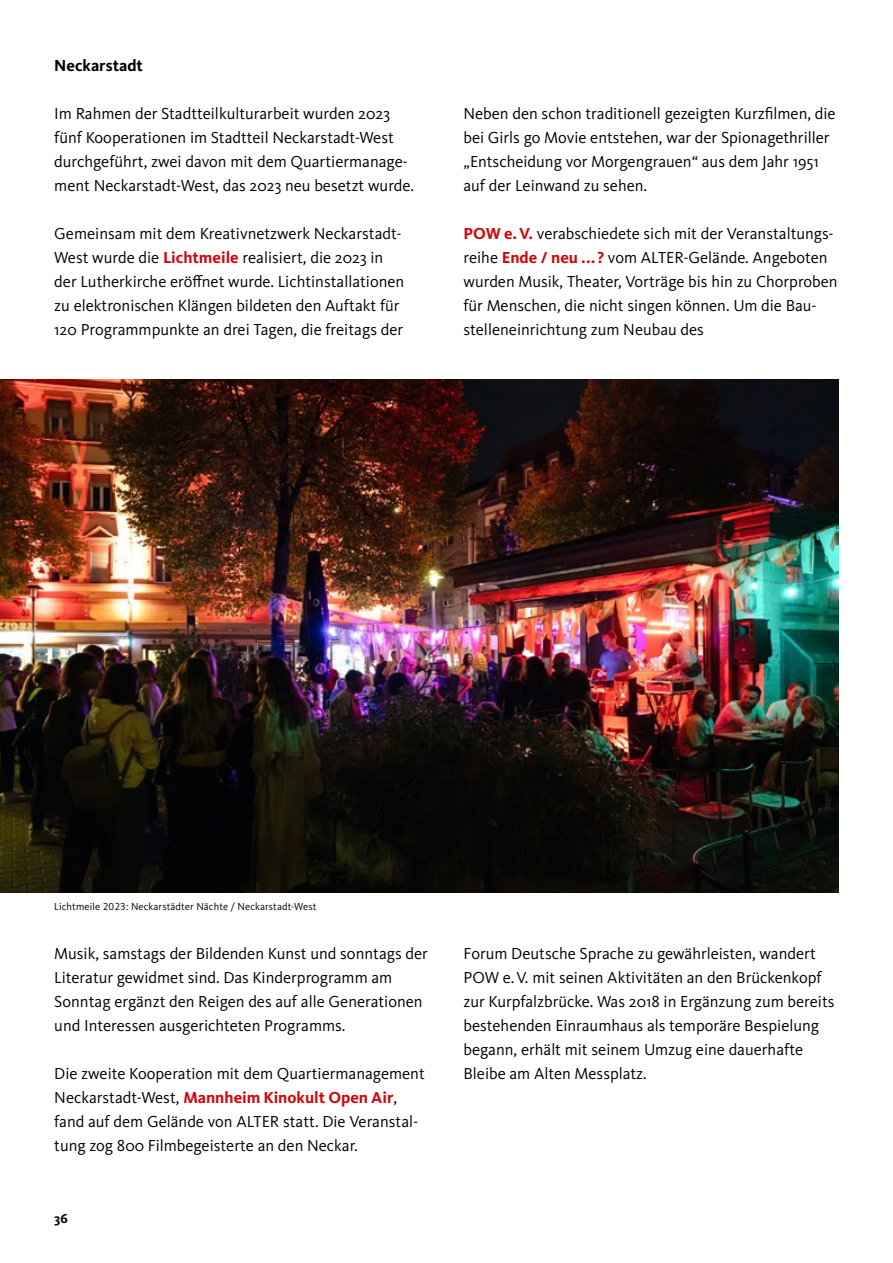
<style>
.page{position:relative;width:893px;height:1263px;background:#fff}
.page>*{position:absolute;margin:0;border:0;box-sizing:border-box;transform-origin:0 0}
.t1{font:16.5px/24px "Kievit Pro";color:#000}
.t2{font:700 16.5px "Kievit Pro";color:#000}
.t3{font:700 13.5px "Kievit Pro";color:#000}
.t4{font:10.5px "Kievit Pro";letter-spacing:.01em;color:#000}
.s1{font-weight:700;color:#d1050c}
</style>
<div class="page">
<img style="left:0;top:379px;width:839px;height:513px">
<p class="t2" style="left:54px;top:55px;width:90px">Neckarstadt</p>
<p class="t1" style="left:54px;top:101px;width:361px">Im Rahmen der Stadtteilkulturarbeit wurden 2023 fünf Kooperationen im Stadtteil Neckarstadt-West durchgeführt, zwei davon mit dem Quartiermanage&shy;ment Neckarstadt-West, das 2023 neu besetzt wurde.</p>
<p class="t1" style="left:54px;top:221px;width:352px">Gemeinsam mit dem Kreativnetzwerk Neckarstadt-West wurde die <span class="s1">Lichtmeile</span> realisiert, die 2023 in der Lutherkirche eröffnet wurde. Lichtinstallationen zu elektronischen Klängen bildeten den Auftakt für 120 Programmpunkte an drei Tagen, die freitags der</p>
<p class="t1" style="left:463px;top:101px;width:374px">Neben den schon traditionell gezeigten Kurzfilmen, die bei Girls go Movie entstehen, war der Spionagethriller „Entscheidung vor Morgengrauen“ aus dem Jahr 1951 auf der Leinwand zu sehen.</p>
<p class="t1" style="left:463px;top:221px;width:376px"><span class="s1">POW e.V.</span> verabschiedete sich mit der Veranstaltungs&shy;reihe <span class="s1">Ende / neu ... ?</span> vom ALTER-Gelände. Angeboten wurden Musik, Theater, Vorträge bis hin zu Chorproben für Menschen, die nicht singen können. Um die Bau&shy;stelleneinrichtung zum Neubau des</p>
<p class="t4" style="left:54px;top:900px;width:264px">Lichtmeile 2023: Neckarstädter Nächte / Neckarstadt-West</p>
<p class="t1" style="left:54px;top:941px;width:375px">Musik, samstags der Bildenden Kunst und sonntags der Literatur gewidmet sind. Das Kinderprogramm am Sonntag ergänzt den Reigen des auf alle Generationen und Interessen ausgerichteten Programms.</p>
<p class="t1" style="left:54px;top:1061px;width:372px">Die zweite Kooperation mit dem Quartiermanagement Neckarstadt-West, <span class="s1">Mannheim Kinokult Open Air</span>, fand auf dem Gelände von ALTER statt. Die Veranstal&shy;tung zog 800 Filmbegeisterte an den Neckar.</p>
<p class="t3" style="left:54px;top:1210px;width:15px">36</p>
<p class="t1" style="left:463px;top:941px;width:372px">Forum Deutsche Sprache zu gewährleisten, wandert POW e.V. mit seinen Aktivitäten an den Brückenkopf zur Kurpfalzbrücke. Was 2018 in Ergänzung zum bereits bestehenden Einraumhaus als temporäre Bespielung begann, erhält mit seinem Umzug eine dauerhafte Bleibe am Alten Messplatz.</p>
</div>
